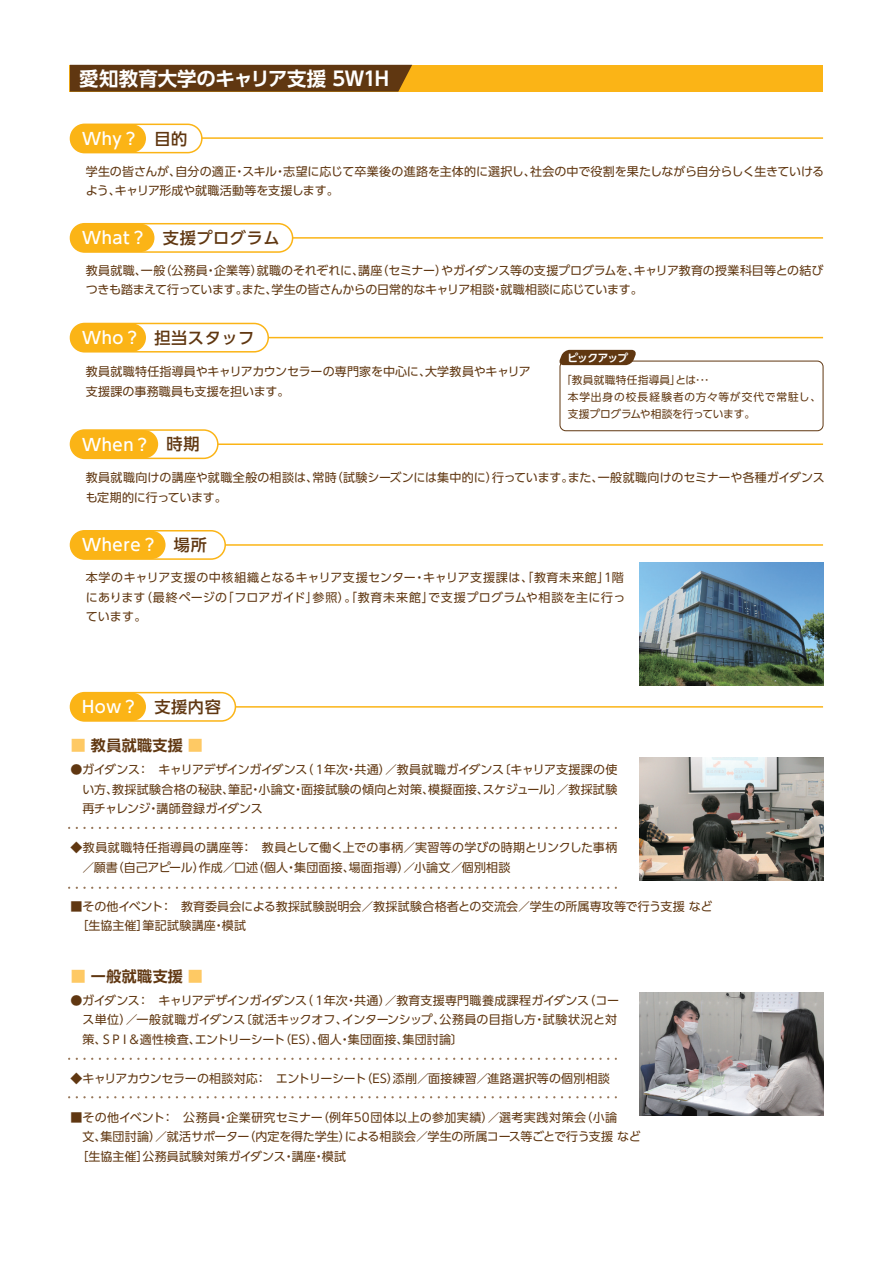
<style>
.page{position:relative;width:893px;height:1263px;background:#fff}
.page>*{position:absolute;margin:0;border:0;box-sizing:border-box;transform-origin:0 0}
.t1{font:700 19.35px "UD Shin Go Pr 6 De";letter-spacing:-.02em;color:#fff}
.t2{font:500 16.5px "UD Shin Go Pr 6";letter-spacing:.035em;color:#fff}
.t3{font:500 16.2px "UD Shin Go Pr 6";letter-spacing:.035em;color:#603711}
.t4{font:700 15px "UD Shin Go Pr 6 De";letter-spacing:.025em;color:#603711}
.t5{font:12px/19.5px "UD Shin Go Pr 6";letter-spacing:.005em;color:#603711}
.t6{font:12px/19.5px "UD Shin Go Pr 6";letter-spacing:-.015em;color:#603711}
.t7{font:12px/19.5px "UD Shin Go Pr 6";letter-spacing:.03em;color:#603711}
.t8{font:10.65px/17.4px "UD Shin Go Pr 6";letter-spacing:.03em;color:#603711}
.t9{font:700 10.65px "UD Shin Go Pr 6 De";letter-spacing:-.065em;color:#fff}
.s1{font-size:16.2px;color:#603711}
.s2{font-size:16.5px;color:#fff}
.s3{color:#fec964}
</style>
<div class="page">
<img style="left:639px;top:562px;width:184px;height:123px">
<img style="left:639px;top:758px;width:184px;height:122px">
<img style="left:639px;top:993px;width:184px;height:122px">
<svg style="left:77px;top:827px;width:540px;height:2px"></svg>
<svg style="left:77px;top:1058px;width:540px;height:2px"></svg>
<svg style="left:77px;top:1096px;width:540px;height:2px"></svg>
<svg style="left:77px;top:887px;width:540px;height:2px"></svg>
<div style="left:560px;top:361px;width:263px;height:70px;border:1px solid #603711;border-radius:6px"></div>
<div style="left:70px;top:65px;width:753px;height:27px;background:#fbb416"></div>
<div style="left:70px;top:65px;width:342px;height:27px;background:#603711"></div>
<div style="left:70px;top:124px;width:133px;height:29px;border:2px solid #fbb416;border-radius:14px"></div>
<div style="left:70px;top:124px;width:76px;height:29px;background:#fbb416;border-radius:14px"></div>
<div style="left:70px;top:692px;width:166px;height:30px;border:2px solid #fbb416;border-radius:14px"></div>
<div style="left:70px;top:693px;width:76px;height:28px;background:#fbb416;border-radius:14px"></div>
<div style="left:70px;top:323px;width:199px;height:30px;border:2px solid #fbb416;border-radius:14px"></div>
<div style="left:70px;top:323px;width:76px;height:29px;background:#fbb416;border-radius:14px"></div>
<div style="left:70px;top:223px;width:223px;height:30px;border:2px solid #fbb416;border-radius:14px"></div>
<div style="left:70px;top:224px;width:84px;height:28px;background:#fbb416;border-radius:14px"></div>
<div style="left:70px;top:429px;width:149px;height:30px;border:2px solid #fbb416;border-radius:14px"></div>
<div style="left:70px;top:430px;width:88px;height:28px;background:#fbb416;border-radius:14px"></div>
<div style="left:70px;top:530px;width:156px;height:30px;border:2px solid #fbb416;border-radius:14px"></div>
<div style="left:70px;top:531px;width:96px;height:28px;background:#fbb416;border-radius:14px"></div>
<hr style="left:202px;top:137px;width:621px;height:2px;background:#fbb416">
<hr style="left:218px;top:443px;width:605px;height:2px;background:#fbb416">
<hr style="left:225px;top:544px;width:598px;height:2px;background:#fbb416">
<hr style="left:235px;top:706px;width:588px;height:2px;background:#fbb416">
<hr style="left:268px;top:337px;width:555px;height:1px;background:#fbb416">
<hr style="left:292px;top:237px;width:531px;height:2px;background:#fbb416">
<svg style="left:559px;top:350px;width:77px;height:15px"></svg>
<h1 class="t1" style="left:79px;top:63px;width:311px">愛知教育大学のキャリア支援 5Ｗ1H</h1>
<h2 class="t2" style="left:82px;top:125px;width:107px">Why？ <span class="s1">目的</span></h2>
<p class="t5" style="left:86px;top:161px;width:740px">学生の皆さんが、自分の適正・スキル・志望に応じて卒業後の進路を主体的に選択し、社会の中で役割を果たしながら自分らしく生きていけるよう、キャリア形成や就職活動等を支援します。</p>
<h3 class="t3" style="left:82px;top:225px;width:199px"><span class="s2">What？</span> 支援プログラム</h3>
<p class="t6" style="left:86px;top:260px;width:739px">教員就職、一般（公務員・企業等）就職のそれぞれに、講座（セミナー）やガイダンス等の支援プログラムを、キャリア教育の授業科目等との結びつきも踏まえて行っています。また、学生の皆さんからの日常的なキャリア相談・就職相談に応じています。</p>
<h3 class="t3" style="left:82px;top:325px;width:174px"><span class="s2">Who？</span> 担当スタッフ</h3>
<p class="t5" style="left:86px;top:362px;width:447px">教員就職特任指導員やキャリアカウンセラーの専門家を中心に、大学教員やキャリア支援課の事務職員も支援を担います。</p>
<p class="t9" style="left:567px;top:349px;width:62px">ピックアップ</p>
<p class="t8" style="left:568px;top:371px;width:255px;text-indent:-6px">「教員就職特任指導員」とは･･･<br>本学出身の校長経験者の方々等が交代で常駐し、支援プログラムや相談を行っています。</p>
<h2 class="t2" style="left:82px;top:431px;width:119px">When？ <span class="s1">時期</span></h2>
<p class="t5" style="left:86px;top:467px;width:740px">教員就職向けの講座や就職全般の相談は、常時（試験シーズンには集中的に）行っています。また、一般就職向けのセミナーや各種ガイダンスも定期的に行っています。</p>
<h2 class="t2" style="left:82px;top:532px;width:126px">Where？ <span class="s1">場所</span></h2>
<p class="t7" style="left:86px;top:568px;width:541px">本学のキャリア支援の中核組織となるキャリア支援センター・キャリア支援課は、「教育未来館」1階にあります（最終ページの「フロアガイド」参照）。「教育未来館」で支援プログラムや相談を主に行っています。</p>
<h2 class="t2" style="left:82px;top:694px;width:140px">How？ <span class="s1">支援内容</span></h2>
<p class="t4" style="left:71px;top:733px;width:133px"><span class="s3">■</span> 教員就職支援 <span class="s3">■</span></p>
<p class="t5" style="left:82px;top:759px;width:537px;text-align:justify;text-indent:-12px">●ガイダンス：　キャリアデザインガイダンス（１年次・共通）／教員就職ガイダンス〔キャリア支援課の使い方、教採試験合格の秘訣、筆記・小論文・面接試験の傾向と対策、模擬面接、スケジュール〕／教採試験再チャレンジ・講師登録ガイダンス</p>
<p class="t5" style="left:82px;top:837px;width:537px;text-indent:-12px">◆教員就職特任指導員の講座等：　教員として働く上での事柄／実習等の学びの時期とリンクした事柄／願書（自己アピール）作成／口述（個人・集団面接、場面指導）／小論文／個別相談</p>
<p class="t5" style="left:70px;top:896px;width:643px">■その他イベント：　教育委員会による教採試験説明会／教採試験合格者との交流会／学生の所属専攻等で行う支援 など　［生協主催］筆記試験講座・模試</p>
<p class="t4" style="left:71px;top:964px;width:134px"><span class="s3">■</span> 一般就職支援 <span class="s3">■</span></p>
<p class="t5" style="left:82px;top:990px;width:538px;text-indent:-12px">●ガイダンス：　キャリアデザインガイダンス（１年次・共通）／教育支援専門職養成課程ガイダンス（コース単位）／一般就職ガイダンス〔就活キックオフ、インターンシップ、公務員の目指し方・試験状況と対策、ＳＰＩ＆適性検査、エントリーシート（ES）、個人・集団面接、集団討論〕</p>
<p class="t5" style="left:70px;top:1068px;width:541px">◆キャリアカウンセラーの相談対応：　エントリーシート（ES）添削／面接練習／進路選択等の個別相談</p>
<p class="t7" style="left:70px;top:1107px;width:548px">■その他イベント：　公務員・企業研究セミナー（例年50団体以上の参加実績）／選考実践対策会（小論</p>
<p class="t6" style="left:82px;top:1126px;width:560px">文、集団討論）／就活サポーター（内定を得た学生）による相談会／学生の所属コース等ごとで行う支援 など</p>
<p class="t5" style="left:70px;top:1146px;width:277px">　［生協主催］公務員試験対策ガイダンス・講座・模試</p>
</div>
